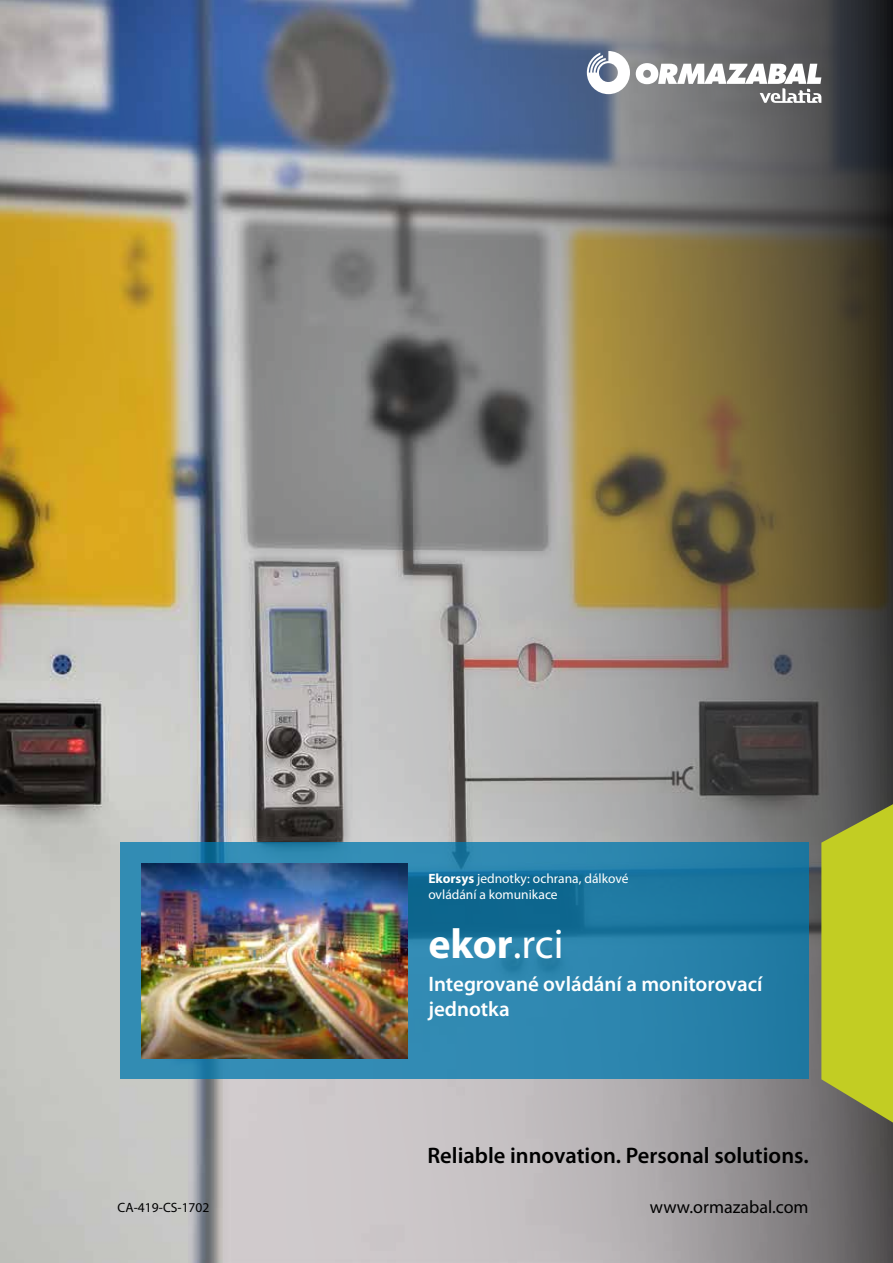
<style>
.page{position:relative;width:893px;height:1263px;background:#fff}
.page>*{position:absolute;margin:0;border:0;box-sizing:border-box;transform-origin:0 0}
.t1{font:700 42px "Myriad Pro";color:#fff}
.t2{font:600 22.5px "Myriad Pro";color:#000}
.t3{font:600 21px/25.2px "Myriad Pro";color:#fff}
.t4{font:18px "Myriad Pro";color:#000}
.t5{font:13.5px/16.2px "Myriad Pro";color:#fff}
.t6{font:13.5px "Myriad Pro";color:#000}
.s1{font-weight:700}
.s2{font-weight:400}
</style>
<div class="page">
<img style="left:0;top:0;width:893px;height:1263px">
<svg style="left:120px;top:843px;width:689px;height:236px;background:#277ea6"></svg>
<svg style="left:821px;top:804px;width:72px;height:318px;background:#b5be2b"></svg>
<img style="left:141px;top:864px;width:266px;height:194px">
<svg style="left:587px;top:51px;width:43px;height:43px"></svg>
<svg style="left:636px;top:63px;width:185px;height:40px"></svg>
<p class="t5" style="left:428px;top:870px;width:202px"><span class="s1">Ekorsys</span> jednotky: ochrana, dálkové ovládání a komunikace</p>
<h1 class="t1" style="left:428px;top:916px;width:137px">ekor<span class="s2">.rci</span></h1>
<h3 class="t3" style="left:428px;top:971px;width:336px">Integrované ovládání a monitorovací jednotka</h3>
<h2 class="t2" style="left:427px;top:1141px;width:383px">Reliable innovation. Personal solutions.</h2>
<p class="t6" style="left:118px;top:1199px;width:93px">CA-419-CS-1702</p>
<h3 class="t4" style="left:650px;top:1195px;width:160px">www.ormazabal.com</h3>
</div>
